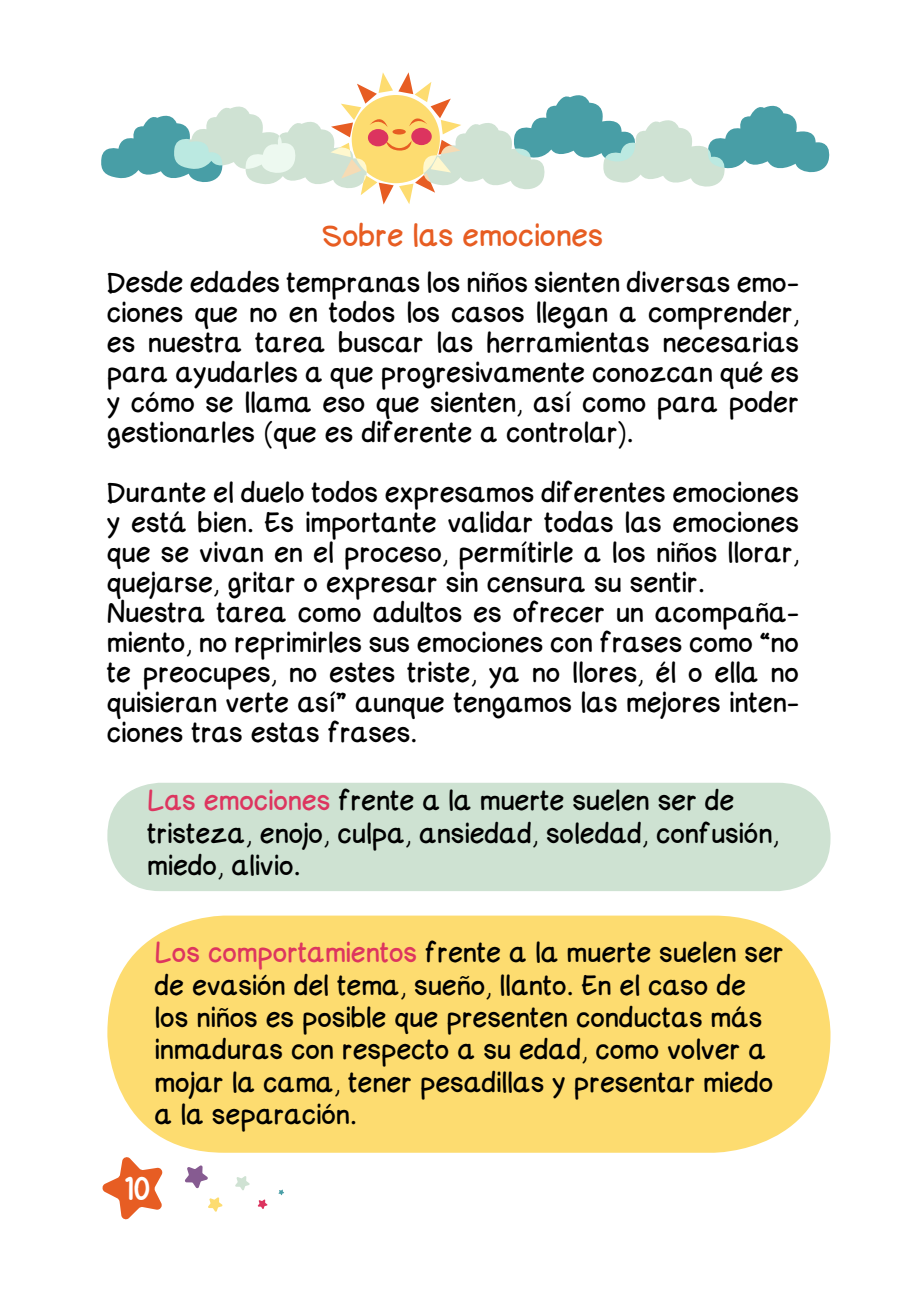
<style>
.page{position:relative;width:906px;height:1289px;background:#fff}
.page>*{position:absolute;margin:0;border:0;box-sizing:border-box;transform-origin:0 0}
.t1{font:33px "Jelly Anika";color:#fff}
.t2{font:30px "Comic Neue Sans ID";color:#e75d22}
.t3{font:27px/30px "Comic Neue Sans ID";color:#000}
.s1{color:#dd355f}
</style>
<div class="page">
<svg style="left:101px;top:72px;width:728px;height:132px"></svg>
<svg style="left:185px;top:1165px;width:23px;height:23px"></svg>
<svg style="left:235px;top:1176px;width:15px;height:14px"></svg>
<svg style="left:208px;top:1197px;width:15px;height:14px"></svg>
<svg style="left:258px;top:1199px;width:9px;height:9px"></svg>
<svg style="left:278px;top:1189px;width:6px;height:6px"></svg>
<svg style="left:102px;top:1157px;width:60px;height:62px"></svg>
<div style="left:107px;top:782px;width:723px;height:109px;background:#cee2d2;border-radius:52px"></div>
<div style="left:107px;top:915px;width:723px;height:237px;background:#fddc70;border-radius:117px"></div>
<p class="t2" style="left:322px;top:218px;width:283px">Sobre las emociones</p>
<p class="t3" style="left:107px;top:268px;width:693px;text-align:justify">Desde edades tempranas los niños sienten diversas emo&shy;ciones que no en todos los casos llegan a comprender, es nuestra tarea buscar las herramientas necesarias para ayudarles a que progresivamente conozcan qué es y cómo se llama eso que sienten, así como para poder gestionarles (que es diferente a controlar).</p>
<p class="t3" style="left:107px;top:478px;width:694px">Durante el duelo todos expresamos diferentes emociones y está bien. Es importante validar todas las emociones que se vivan en el proceso, permítirle a los niños llorar, quejarse, gritar o expresar sin censura su sentir.<br>Nuestra tarea como adultos es ofrecer un acompaña&shy;miento, no reprimirles sus emociones con frases como “no te preocupes, no estes triste, ya no llores, él o ella no quisieran verte así” aunque tengamos las mejores inten&shy;ciones tras estas frases.</p>
<p class="t3" style="left:148px;top:785px;width:633px;line-height:32.4px"><span class="s1">Las emociones</span> frente a la muerte suelen ser de tristeza, enojo, culpa, ansiedad, soledad, confusión, miedo, alivio.</p>
<p class="t3" style="left:155px;top:937px;width:630px;line-height:32.4px"><span class="s1">Los comportamientos</span> frente a la muerte suelen ser de evasión del tema, sueño, llanto. En el caso de los niños es posible que presenten conductas más inmaduras con respecto a su edad, como volver a mojar la cama, tener pesadillas y presentar miedo a la separación.</p>
<p class="t1" style="left:126px;top:1175px;width:27px">10</p>
</div>
